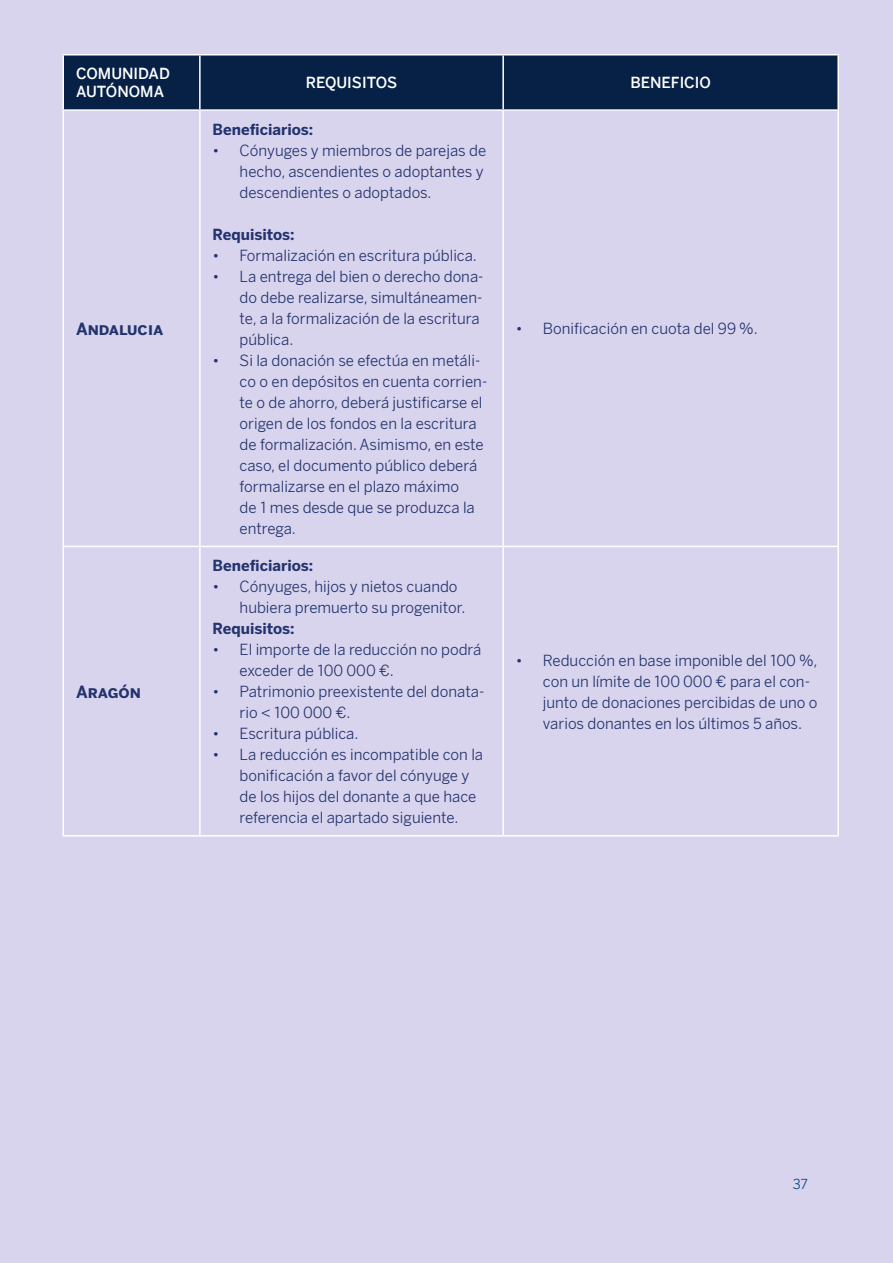
<style>
.page{position:relative;width:893px;height:1263px;background:#d9d4ed}
.page>*{position:absolute;margin:0;border:0;box-sizing:border-box;transform-origin:0 0}
.t1{font:700 16.5px "BBVA Benton Sans";color:#22336d}
.t2{font:15px/21px "BBVA Benton Sans";color:#22336d}
.t3{font:700 15px "BBVA Benton Sans";color:#22336d}
.t4{font:300 15px/18px "BBVA Benton Sans";color:#fff}
.t5{font:13.5px "BBVA Benton Sans";color:#004481}
</style>
<div class="page">
<div style="left:64px;top:56px;width:773px;height:53px;background:#072146"></div>
<hr style="left:63px;top:54px;width:137px;height:2px;background:#fff">
<hr style="left:63px;top:56px;width:1px;height:53px;background:#fff">
<hr style="left:200px;top:54px;width:303px;height:2px;background:#fff">
<hr style="left:199px;top:56px;width:2px;height:53px;background:#fff">
<hr style="left:503px;top:54px;width:336px;height:2px;background:#fff">
<hr style="left:502px;top:56px;width:2px;height:53px;background:#fff">
<hr style="left:837px;top:56px;width:2px;height:53px;background:#fff">
<hr style="left:63px;top:109px;width:137px;height:2px;background:#fff">
<hr style="left:63px;top:111px;width:1px;height:435px;background:#fff">
<hr style="left:200px;top:109px;width:303px;height:2px;background:#fff">
<hr style="left:199px;top:111px;width:2px;height:435px;background:#fff">
<hr style="left:503px;top:109px;width:336px;height:2px;background:#fff">
<hr style="left:502px;top:111px;width:2px;height:435px;background:#fff">
<hr style="left:837px;top:111px;width:2px;height:435px;background:#fff">
<hr style="left:63px;top:546px;width:137px;height:1px;background:#fff">
<hr style="left:63px;top:547px;width:1px;height:288px;background:#fff">
<hr style="left:200px;top:546px;width:303px;height:1px;background:#fff">
<hr style="left:199px;top:547px;width:2px;height:288px;background:#fff">
<hr style="left:503px;top:546px;width:336px;height:1px;background:#fff">
<hr style="left:502px;top:547px;width:2px;height:288px;background:#fff">
<hr style="left:837px;top:547px;width:2px;height:288px;background:#fff">
<hr style="left:63px;top:835px;width:137px;height:1px;background:#fff">
<hr style="left:200px;top:835px;width:303px;height:1px;background:#fff">
<hr style="left:503px;top:835px;width:336px;height:1px;background:#fff">
<p class="t4" style="left:76px;top:65px;width:95px">COMUNIDAD<br>AUTÓNOMA</p>
<p class="t4" style="left:306px;top:74px;width:93px">REQUISITOS</p>
<p class="t4" style="left:630px;top:74px;width:82px">BENEFICIO</p>
<p class="t1" style="left:76px;top:318px;width:89px">Andalucia</p>
<p class="t1" style="left:76px;top:681px;width:66px">Aragón</p>
<p class="t3" style="left:213px;top:120px;width:102px">Beneficiarios:</p>
<p class="t2" style="left:240px;top:140px;width:248px;text-indent:-27px">• Cónyuges y miembros de parejas de hecho, ascendientes o adoptantes y descendientes o adoptados.</p>
<p class="t3" style="left:213px;top:225px;width:84px">Requisitos:</p>
<p class="t2" style="left:213px;top:245px;width:266px">• Formalización en escritura pública.</p>
<p class="t2" style="left:240px;top:266px;width:245px;text-indent:-27px">• La entrega del bien o derecho dona&shy;do debe realizarse, simultáneamen&shy;te, a la formalización de la escritura pública.</p>
<p class="t2" style="left:240px;top:350px;width:249px;text-indent:-27px">• Si la donación se efectúa en metáli&shy;co o en depósitos en cuenta corrien&shy;te o de ahorro, deberá justificarse el origen de los fondos en la escritura de formalización. Asimismo, en este caso, el documento público deberá formalizarse en el plazo máximo<br>de 1 mes desde que se produzca la entrega.</p>
<p class="t3" style="left:213px;top:556px;width:102px">Beneficiarios:</p>
<p class="t2" style="left:240px;top:576px;width:227px;text-indent:-27px">• Cónyuges, hijos y nietos cuando hubiera premuerto su progenitor.</p>
<p class="t3" style="left:213px;top:619px;width:84px">Requisitos:</p>
<p class="t2" style="left:240px;top:639px;width:243px;text-indent:-27px">• El importe de la reducción no podrá exceder de 100 000 €.</p>
<p class="t2" style="left:240px;top:681px;width:246px;text-indent:-27px">• Patrimonio preexistente del donata&shy;rio &lt; 100 000 €.</p>
<p class="t2" style="left:213px;top:723px;width:147px">• Escritura pública.</p>
<p class="t2" style="left:240px;top:744px;width:245px;text-indent:-27px">• La reducción es incompatible con la bonificación a favor del cónyuge y de los hijos del donante a que hace referencia el apartado siguiente.</p>
<p class="t2" style="left:516px;top:318px;width:243px">• Bonificación en cuota del 99 %.</p>
<p class="t2" style="left:543px;top:650px;width:276px;text-indent:-27px">• Reducción en base imponible del 100 %, con un límite de 100 000 € para el con&shy;junto de donaciones percibidas de uno o varios donantes en los últimos 5 años.</p>
<p class="t5" style="left:793px;top:1175px;width:17px">37</p>
</div>
